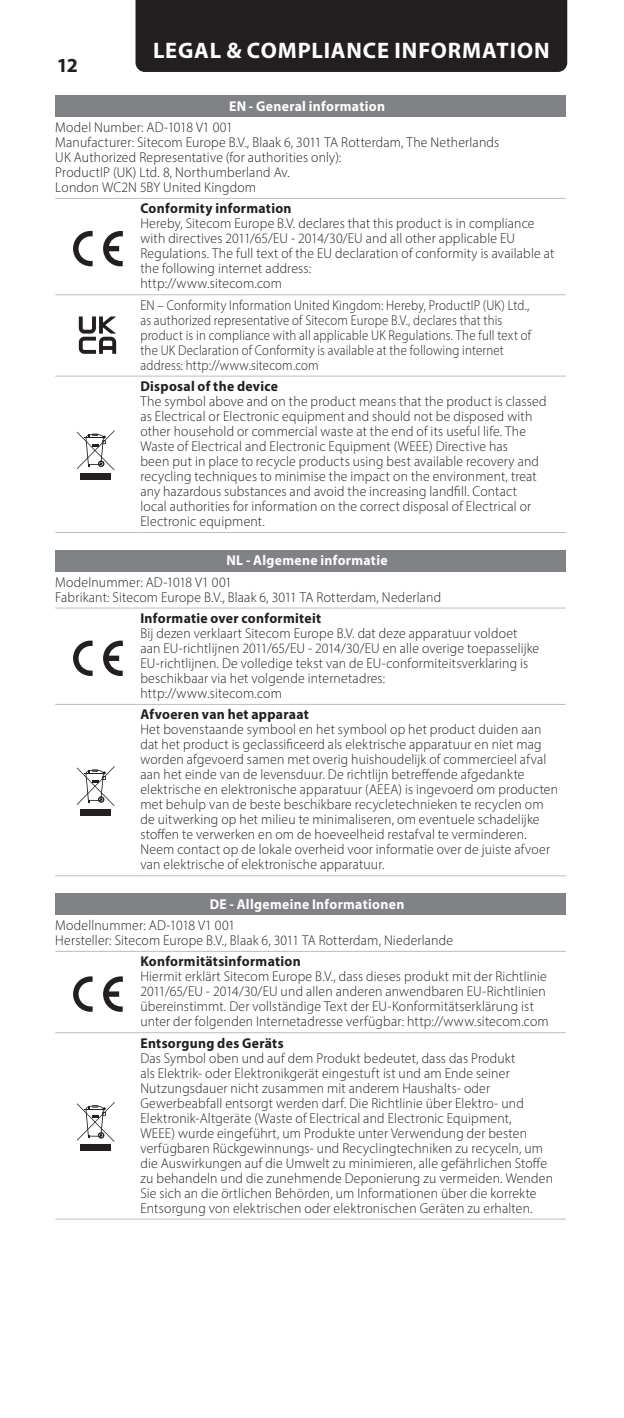
<style>
.page{position:relative;width:624px;height:1418px;background:#fff}
.page>*{position:absolute;margin:0;border:0;box-sizing:border-box;transform-origin:0 0}
.t1{font:700 22.5px "Myriad Pro";letter-spacing:.035em;color:#fff}
.t2{font:700 20px "Myriad Pro";color:#231f20}
.t3{font:300 14.25px/15px "Myriad Pro";letter-spacing:.015em;color:#231f20;scale:.96 1}
.t4{font:300 14.25px/15px "Myriad Pro";letter-spacing:.015em;color:#231f20;scale:.9 1}
.t5{font:700 14.25px "Myriad Pro";letter-spacing:.02em;color:#231f20;scale:.96 1}
.t6{font:700 14.25px "Myriad Pro";letter-spacing:.02em;color:#fff;scale:.96 1}
</style>
<div class="page">
<div style="left:55px;top:96px;width:511px;height:21px;background:#808285"></div>
<hr style="left:55px;top:294px;width:85px;height:1px;background:#bcbdc0">
<hr style="left:140px;top:294px;width:426px;height:1px;background:#bcbdc0">
<hr style="left:55px;top:376px;width:85px;height:1px;background:#bcbdc0">
<hr style="left:140px;top:376px;width:426px;height:1px;background:#bcbdc0">
<hr style="left:55px;top:532px;width:85px;height:1px;background:#bcbdc0">
<hr style="left:140px;top:532px;width:426px;height:1px;background:#bcbdc0">
<hr style="left:55px;top:198px;width:85px;height:1px;background:#bcbdc0">
<hr style="left:140px;top:198px;width:426px;height:1px;background:#bcbdc0">
<svg style="left:103px;top:231px;width:20px;height:35px"></svg>
<svg style="left:73px;top:231px;width:20px;height:35px"></svg>
<svg style="left:79px;top:316px;width:37px;height:38px"></svg>
<svg style="left:77px;top:430px;width:38px;height:40px"></svg>
<div style="left:80px;top:473px;width:30px;height:6px;background:#231f20"></div>
<div style="left:55px;top:550px;width:511px;height:21px;background:#808285"></div>
<hr style="left:55px;top:875px;width:85px;height:1px;background:#bcbdc0">
<hr style="left:140px;top:875px;width:426px;height:1px;background:#bcbdc0">
<hr style="left:55px;top:704px;width:85px;height:1px;background:#bcbdc0">
<hr style="left:140px;top:704px;width:426px;height:1px;background:#bcbdc0">
<hr style="left:55px;top:607px;width:85px;height:1px;background:#bcbdc0">
<hr style="left:140px;top:607px;width:426px;height:1px;background:#bcbdc0">
<svg style="left:103px;top:640px;width:20px;height:36px"></svg>
<svg style="left:73px;top:640px;width:20px;height:36px"></svg>
<svg style="left:77px;top:766px;width:38px;height:40px"></svg>
<div style="left:80px;top:808px;width:30px;height:7px;background:#231f20"></div>
<div style="left:55px;top:893px;width:511px;height:22px;background:#808285"></div>
<hr style="left:55px;top:1218px;width:85px;height:1px;background:#bcbdc0">
<hr style="left:140px;top:1218px;width:426px;height:1px;background:#bcbdc0">
<hr style="left:55px;top:1032px;width:85px;height:1px;background:#bcbdc0">
<hr style="left:140px;top:1032px;width:426px;height:1px;background:#bcbdc0">
<hr style="left:55px;top:950px;width:85px;height:1px;background:#bcbdc0">
<hr style="left:140px;top:950px;width:426px;height:1px;background:#bcbdc0">
<svg style="left:103px;top:976px;width:20px;height:35px"></svg>
<svg style="left:73px;top:976px;width:20px;height:35px"></svg>
<svg style="left:77px;top:1101px;width:38px;height:40px"></svg>
<div style="left:80px;top:1144px;width:30px;height:7px;background:#231f20"></div>
<div style="left:135px;top:0;width:432px;height:72px;background:#231f20"></div>
<h2 class="t2" style="left:57px;top:52px;width:23px">12</h2>
<h1 class="t1" style="left:153px;top:36px;width:398px">LEGAL &amp; COMPLIANCE INFORMATION</h1>
<p class="t6" style="left:229px;top:97px;width:164px">EN - General information</p>
<p class="t3" style="left:55px;top:120px;width:464px">Model Number: AD-1018 V1 001<br>Manufacturer: Sitecom Europe B.V., Blaak 6, 3011 TA Rotterdam, The Netherlands UK Authorized Representative (for authorities only):<br>ProductIP (UK) Ltd. 8, Northumberland Av.<br>London WC2N 5BY United Kingdom</p>
<p class="t5" style="left:140px;top:199px;width:159px">Conformity information</p>
<p class="t3" style="left:140px;top:216px;width:432px">Hereby, Sitecom Europe B.V. declares that this product is in compliance with directives 2011/65/EU - 2014/30/EU and all other applicable EU Regulations. The full text of the EU declaration of conformity is available at the following internet address:<br>http://www.sitecom.com</p>
<p class="t4" style="left:140px;top:297px;width:436px">EN – Conformity Information United Kingdom: Hereby, ProductIP (UK) Ltd., as authorized representative of Sitecom Europe B.V., declares that this product is in compliance with all applicable UK Regulations. The full text of the UK Declaration of Conformity is available at the following internet address: http://www.sitecom.com</p>
<p class="t5" style="left:140px;top:377px;width:145px">Disposal of the device</p>
<p class="t3" style="left:140px;top:394px;width:424px">The symbol above and on the product means that the product is classed as Electrical or Electronic equipment and should not be disposed with other household or commercial waste at the end of its useful life. The Waste of Electrical and Electronic Equipment (WEEE) Directive has<br>been put in place to recycle products using best available recovery and recycling techniques to minimise the impact on the environment, treat any hazardous substances and avoid the increasing landfill. Contact local authorities for information on the correct disposal of Electrical or Electronic equipment.</p>
<p class="t6" style="left:226px;top:551px;width:169px">NL - Algemene informatie</p>
<p class="t3" style="left:55px;top:574px;width:403px">Modelnummer: AD-1018 V1 001<br>Fabrikant: Sitecom Europe B.V., Blaak 6, 3011 TA Rotterdam, Nederland</p>
<p class="t5" style="left:140px;top:609px;width:190px">Informatie over conformiteit</p>
<p class="t3" style="left:140px;top:625px;width:417px">Bij dezen verklaart Sitecom Europe B.V. dat deze apparatuur voldoet aan EU-richtlijnen 2011/65/EU - 2014/30/EU en alle overige toepasselijke EU-richtlijnen. De volledige tekst van de EU-conformiteitsverklaring is beschikbaar via het volgende internetadres:<br>http://www.sitecom.com</p>
<p class="t5" style="left:140px;top:705px;width:177px">Afvoeren van het apparaat</p>
<p class="t3" style="left:140px;top:722px;width:436px">Het bovenstaande symbool en het symbool op het product duiden aan dat het product is geclassificeerd als elektrische apparatuur en niet mag worden afgevoerd samen met overig huishoudelijk of commercieel afval aan het einde van de levensduur. De richtlijn betreffende afgedankte elektrische en elektronische apparatuur (AEEA) is ingevoerd om producten met behulp van de beste beschikbare recycletechnieken te recyclen om de uitwerking op het milieu te minimaliseren, om eventuele schadelijke stoffen te verwerken en om de hoeveelheid restafval te verminderen.<br>Neem contact op de lokale overheid voor informatie over de juiste afvoer van elektrische of elektronische apparatuur.</p>
<p class="t6" style="left:210px;top:894px;width:204px">DE - Allgemeine Informationen</p>
<p class="t3" style="left:55px;top:917px;width:416px">Modellnummer: AD-1018 V1 001<br>Hersteller: Sitecom Europe B.V., Blaak 6, 3011 TA Rotterdam, Niederlande</p>
<p class="t5" style="left:140px;top:952px;width:169px">Konformitätsinformation</p>
<p class="t3" style="left:140px;top:968px;width:427px">Hiermit erklärt Sitecom Europe B.V., dass dieses produkt mit der Richtlinie 2011/65/EU - 2014/30/EU und allen anderen anwendbaren EU-Richtlinien übereinstimmt. Der vollständige Text der EU-Konformitätserklärung ist unter der folgenden Internetadresse verfügbar: http://www.sitecom.com</p>
<p class="t5" style="left:140px;top:1033px;width:151px">Entsorgung des Geräts</p>
<p class="t3" style="left:140px;top:1050px;width:431px">Das Symbol oben und auf dem Produkt bedeutet, dass das Produkt<br>als Elektrik- oder Elektronikgerät eingestuft ist und am Ende seiner Nutzungsdauer nicht zusammen mit anderem Haushalts- oder Gewerbeabfall entsorgt werden darf. Die Richtlinie über Elektro- und Elektronik-Altgeräte (Waste of Electrical and Electronic Equipment,<br>WEEE) wurde eingeführt, um Produkte unter Verwendung der besten verfügbaren Rückgewinnungs- und Recyclingtechniken zu recyceln, um die Auswirkungen auf die Umwelt zu minimieren, alle gefährlichen Stoffe zu behandeln und die zunehmende Deponierung zu vermeiden. Wenden Sie sich an die örtlichen Behörden, um Informationen über die korrekte Entsorgung von elektrischen oder elektronischen Geräten zu erhalten.</p>
</div>
